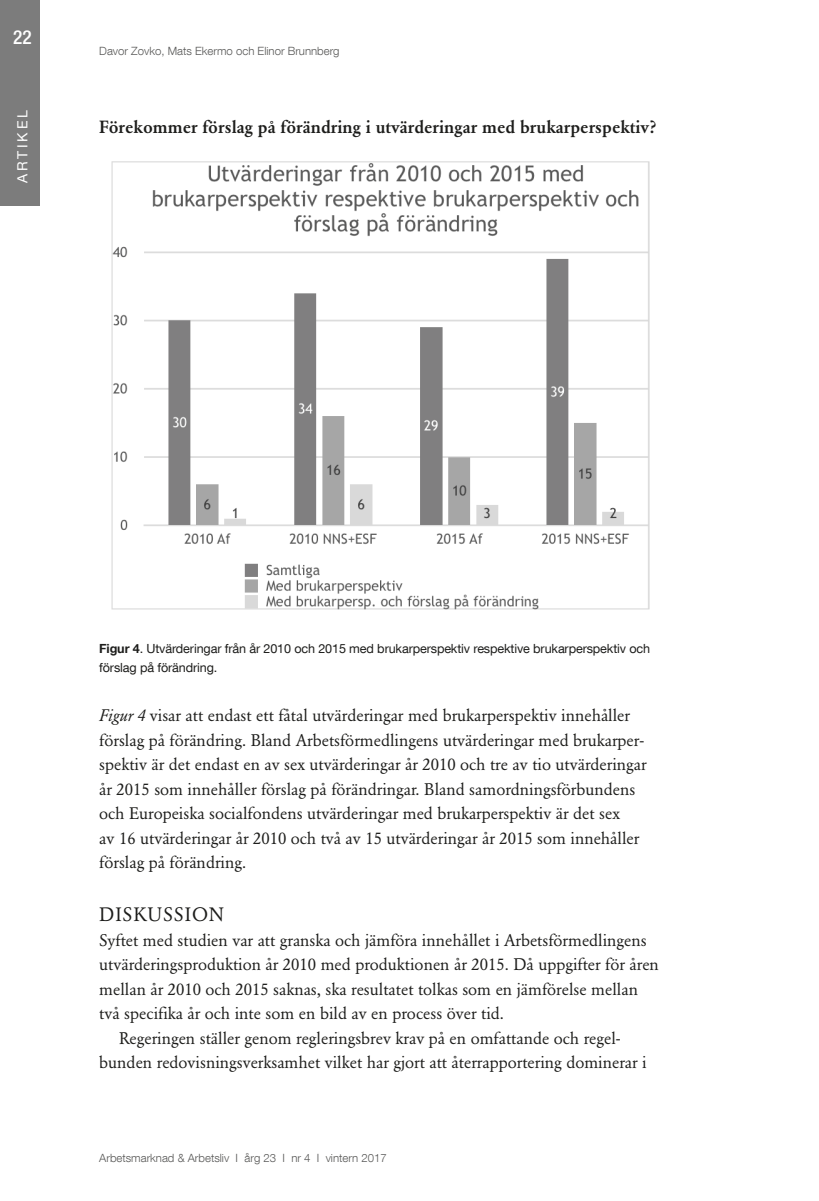
<style>
.page{position:relative;width:819px;height:1201px;background:#fff}
.page>*{position:absolute;margin:0;border:0;box-sizing:border-box;transform-origin:0 0}
.t1{font:19.25px "Garamond BE";letter-spacing:.04em;color:#1d1d1b}
.t2{font:500 condensed 19.25px "Helvetica Neue LT Com";color:#fff}
.t3{font:500 17.5px "Garamond BE";color:#1d1d1b}
.t4{font:16.62px/24.5px "Garamond BE";color:#1d1d1b}
.t5{font:14px "Helvetica Neue LT Com";letter-spacing:.2em;color:#fff}
.t6{font:12.6px/19.2px "Helvetica Neue LT Com";letter-spacing:-.01em;color:#1d1d1b}
.t7{font:300 11.38px "Helvetica Neue LT Com";color:#575756}
.s1{font-weight:700}
.s2{font-style:italic}
</style>
<div class="page">
<div style="left:0;top:0;width:40px;height:205px;background:#7c7c7c"></div>
<img style="left:111px;top:161px;width:539px;height:449px">
<p class="t2" style="left:13px;top:25px;width:20px">22</p>
<p class="t5" style="left:14px;top:183px;width:74px;rotate:-90deg">ARTIKEL</p>
<p class="t7" style="left:99px;top:44px;width:242px">Davor Zovko, Mats Ekermo och Elinor Brunnberg</p>
<p class="t3" style="left:99px;top:117px;width:558px">Förekommer förslag på förändring i utvärderingar med brukarperspektiv?</p>
<p class="t6" style="left:99px;top:638px;width:552px"><span class="s1">Figur 4</span>. Utvärderingar från år 2010 och 2015 med brukarperspektiv respektive brukarperspektiv och förslag på förändring.</p>
<p class="t4" style="left:99px;top:703px;width:549px"><span class="s2">Figur 4</span> visar att endast ett fåtal utvärderingar med brukarperspektiv innehåller förslag på förändring. Bland Arbetsförmedlingens utvärderingar med brukarper&shy;spektiv är det endast en av sex utvärderingar år 2010 och tre av tio utvärderingar år 2015 som innehåller förslag på förändringar. Bland samordningsförbundens och Europeiska socialfondens utvärderingar med brukarperspektiv är det sex<br>av 16 utvärderingar år 2010 och två av 15 utvärderingar år 2015 som innehåller förslag på förändring.</p>
<p class="t1" style="left:99px;top:903px;width:126px">DISKUSSION</p>
<p class="t4" style="left:99px;top:928px;width:549px">Syftet med studien var att granska och jämföra innehållet i Arbetsförmedlingens</p>
<p class="t4" style="left:99px;top:952px;width:561px">utvärderingsproduktion år 2010 med produktionen år 2015. Då uppgifter för åren</p>
<p class="t4" style="left:99px;top:977px;width:540px">mellan år 2010 och 2015 saknas, ska resultatet tolkas som en jämförelse mellan</p>
<p class="t4" style="left:99px;top:1001px;width:406px">två specifika år och inte som en bild av en process över tid.</p>
<p class="t4" style="left:119px;top:1026px;width:503px">Regeringen ställer genom regleringsbrev krav på en omfattande och regel-</p>
<p class="t4" style="left:99px;top:1050px;width:549px">bunden redovisningsverksamhet vilket har gjort att återrapportering dominerar i</p>
<p class="t7" style="left:99px;top:1151px;width:289px">Arbetsmarknad &amp; Arbetsliv I årg 23 I nr 4 I vintern 2017</p>
</div>
